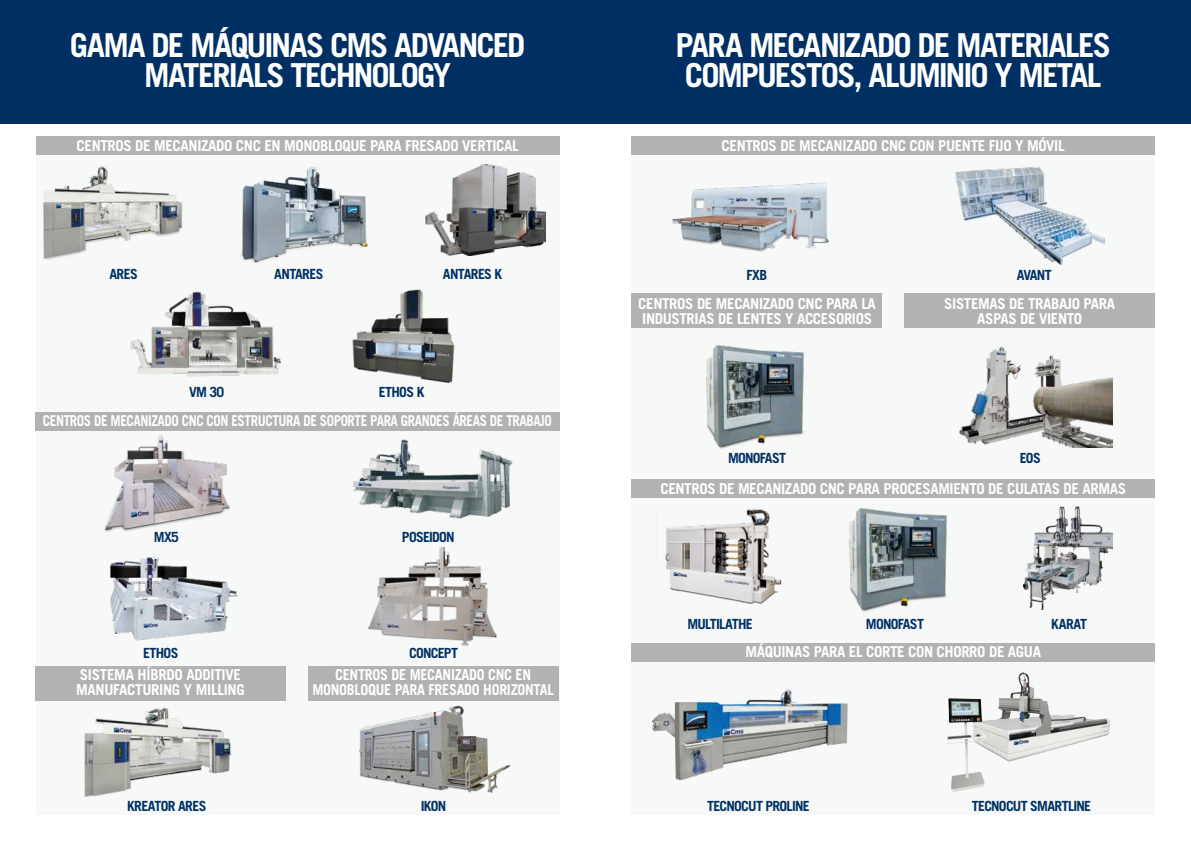
<style>
.page{position:relative;width:1191px;height:842px;background:#fff}
.page>*{position:absolute;margin:0;border:0;box-sizing:border-box;transform-origin:0 0}
.t1{font:700 33px/30.6px "Trade Gothic LT Std";letter-spacing:-.06em;color:#fff;text-align:center}
.t2{font:700 15px/15px "Trade Gothic LT Std";letter-spacing:-.025em;color:#fff}
.t3{font:700 15px "Trade Gothic LT Std";letter-spacing:-.025em;color:#fff;scale:.88 1}
.t4{font:700 15px/15px "Trade Gothic LT Std";letter-spacing:-.025em;color:#fff;text-align:center;scale:.95 1}
.t5{font:700 14px "Trade Gothic LT Std";letter-spacing:-.05em;color:#003063}
</style>
<div class="page">
<div style="left:0;top:0;width:1191px;height:123px;background:#003063"></div>
<div style="left:36px;top:136px;width:523px;height:678px;background:#f7f9f9"></div>
<img style="left:425px;top:164px;width:120px;height:92px">
<img style="left:352px;top:289px;width:103px;height:95px">
<img style="left:241px;top:166px;width:127px;height:97px">
<img style="left:353px;top:439px;width:160px;height:80px">
<img style="left:104px;top:435px;width:126px;height:97px">
<img style="left:368px;top:547px;width:129px;height:100px">
<img style="left:110px;top:556px;width:128px;height:85px">
<div style="left:36px;top:136px;width:523px;height:18px;background:#b3b2b2"></div>
<div style="left:35px;top:412px;width:524px;height:18px;background:#b3b2b2"></div>
<img style="left:43px;top:166px;width:140px;height:94px">
<div style="left:631px;top:136px;width:524px;height:678px;background:#f7f9f9"></div>
<img style="left:706px;top:346px;width:98px;height:103px">
<img style="left:651px;top:688px;width:197px;height:93px">
<img style="left:959px;top:346px;width:153px;height:102px">
<img style="left:672px;top:182px;width:157px;height:70px">
<img style="left:665px;top:509px;width:117px;height:96px">
<img style="left:1023px;top:506px;width:89px;height:103px">
<img style="left:955px;top:166px;width:149px;height:99px">
<img style="left:849px;top:509px;width:98px;height:103px">
<div style="left:631px;top:136px;width:524px;height:18px;background:#b3b2b2"></div>
<div style="left:631px;top:294px;width:251px;height:34px;background:#b3b2b2"></div>
<div style="left:904px;top:294px;width:251px;height:34px;background:#b3b2b2"></div>
<div style="left:308px;top:666px;width:250px;height:34px;background:#b3b2b2"></div>
<div style="left:35px;top:666px;width:251px;height:34px;background:#b3b2b2"></div>
<img style="left:353px;top:700px;width:161px;height:93px">
<img style="left:77px;top:700px;width:161px;height:97px">
<div style="left:631px;top:480px;width:524px;height:18px;background:#b3b2b2"></div>
<div style="left:631px;top:643px;width:524px;height:18px;background:#b3b2b2"></div>
<img style="left:130px;top:291px;width:152px;height:86px">
<img style="left:947px;top:672px;width:163px;height:120px">
<h1 class="t1" style="left:70px;top:29px;width:457px">GAMA DE MÁQUINAS CMS ADVANCED<br>MATERIALS TECHNOLOGY</h1>
<h1 class="t1" style="left:675px;top:29px;width:437px;text-align:left">PARA MECANIZADO DE MATERIALES<br>COMPUESTOS, ALUMINIO Y METAL</h1>
<p class="t2" style="left:77px;top:138px;width:444px">CENTROS DE MECANIZADO CNC EN MONOBLOQUE PARA FRESADO VERTICAL</p>
<p class="t5" style="left:109px;top:265px;width:30px">ARES</p>
<p class="t5" style="left:274px;top:265px;width:51px">ANTARES</p>
<p class="t5" style="left:189px;top:384px;width:37px">VM 30</p>
<p class="t5" style="left:443px;top:265px;width:61px">ANTARES K</p>
<p class="t5" style="left:379px;top:384px;width:47px">ETHOS K</p>
<p class="t3" style="left:43px;top:412px;width:579px">CENTROS DE MECANIZADO CNC CON ESTRUCTURA DE SOPORTE PARA GRANDES ÁREAS DE TRABAJO</p>
<p class="t5" style="left:154px;top:528px;width:27px">MX5</p>
<p class="t5" style="left:402px;top:528px;width:54px">POSEIDON</p>
<p class="t5" style="left:143px;top:644px;width:37px">ETHOS</p>
<p class="t2" style="left:76px;top:667px;width:170px">SISTEMA HÍBRDO ADDITIVE<br>MANUFACTURING Y MILLING</p>
<p class="t5" style="left:409px;top:644px;width:51px">CONCEPT</p>
<p class="t4" style="left:312px;top:667px;width:256px">CENTROS DE MECANIZADO CNC EN<br>MONOBLOQUE PARA FRESADO HORIZONTAL</p>
<p class="t5" style="left:127px;top:797px;width:81px">KREATOR ARES</p>
<p class="t5" style="left:421px;top:797px;width:27px">IKON</p>
<p class="t2" style="left:721px;top:138px;width:344px">CENTROS DE MECANIZADO CNC CON PUENTE FIJO Y MÓVIL</p>
<p class="t5" style="left:746px;top:266px;width:22px">FXB</p>
<p class="t5" style="left:1017px;top:266px;width:36px">AVANT</p>
<p class="t2" style="left:638px;top:296px;width:239px">CENTROS DE MECANIZADO CNC PARA LA<br>INDUSTRIAS DE LENTES Y ACCESORIOS</p>
<p class="t2" style="left:944px;top:296px;width:172px;text-align:center">SISTEMAS DE TRABAJO PARA<br>ASPAS DE VIENTO</p>
<p class="t5" style="left:728px;top:450px;width:59px">MONOFAST</p>
<p class="t5" style="left:1019px;top:450px;width:23px">EOS</p>
<p class="t2" style="left:660px;top:481px;width:467px">CENTROS DE MECANIZADO CNC PARA PROCESAMIENTO DE CULATAS DE ARMAS</p>
<p class="t5" style="left:687px;top:615px;width:67px">MULTILATHE</p>
<p class="t5" style="left:866px;top:615px;width:59px">MONOFAST</p>
<p class="t2" style="left:745px;top:644px;width:297px">MÁQUINAS PARA EL CORTE CON CHORRO DE AGUA</p>
<p class="t5" style="left:1051px;top:615px;width:37px">KARAT</p>
<p class="t5" style="left:707px;top:797px;width:104px">TECNOCUT PROLINE</p>
<p class="t5" style="left:971px;top:797px;width:121px">TECNOCUT SMARTLINE</p>
</div>
